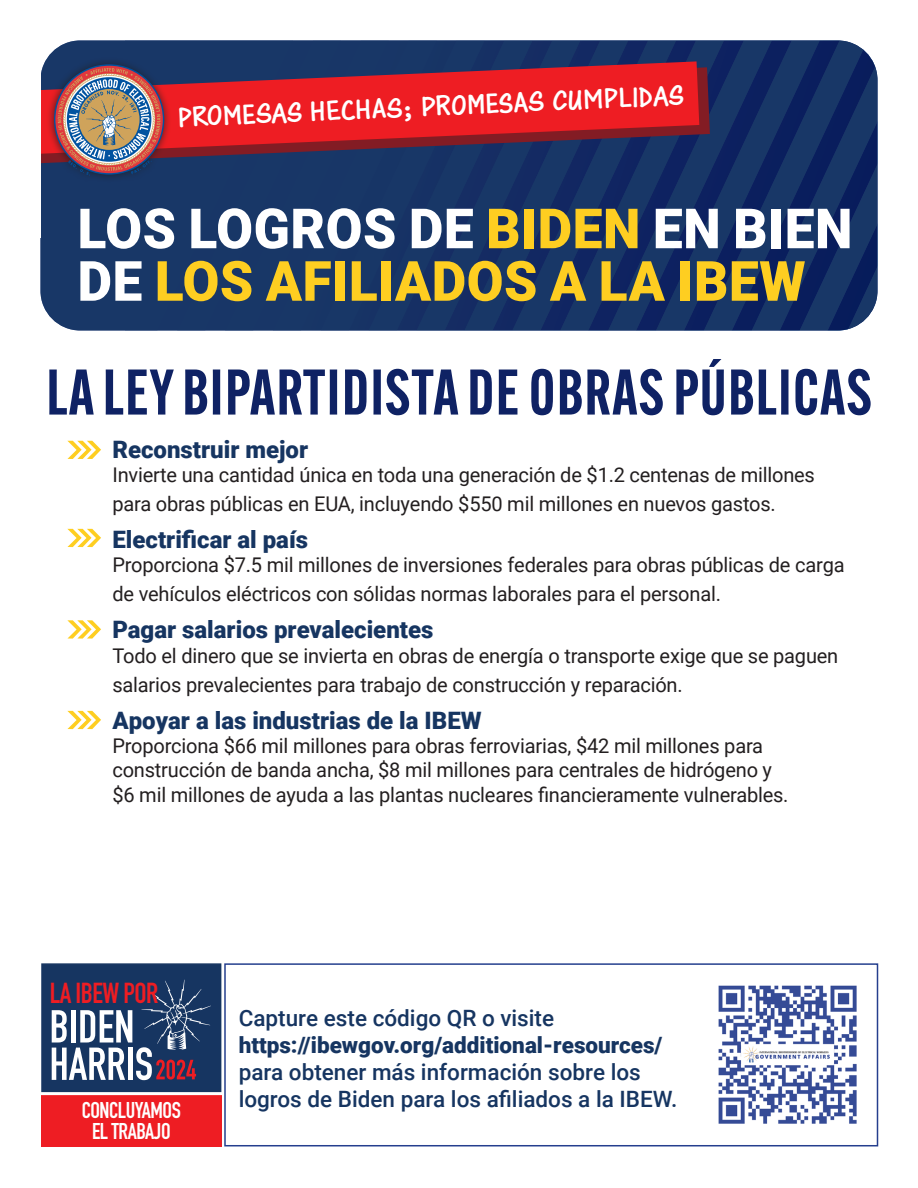
<style>
.page{position:relative;width:918px;height:1188px;background:#fff}
.page>*{position:absolute;margin:0;border:0;box-sizing:border-box;transform-origin:0 0}
.t1{font:600 63px "Alternate Gothic Cond ATF";letter-spacing:.02em;color:#0f2264}
.t2{font:900 55.5px/52.5px "Roboto";letter-spacing:.01em;color:#fece21;scale:.96 1}
.t3{font:700 33px "Maku";color:#fff}
.t4{font:700 28.5px "DIN Condensed";letter-spacing:-.02em;color:#ee1d23}
.t5{font:900 24px "Roboto";color:#163561}
.t6{font:500 22.5px/27px "Roboto";color:#163561}
.t7{font:700 22.5px/21px "DIN Condensed";letter-spacing:-.02em;color:#fff;text-align:center}
.body_text{font:20.25px/28.8px "Roboto";letter-spacing:-.01em;color:#231f20}
.s1{color:#fff}
.s2{font-weight:900}
</style>
<div class="page">
<svg style="left:41px;top:40px;width:836px;height:290px;background:#153265"></svg>
<svg style="left:41px;top:67px;width:669px;height:97px;background:#24305d"></svg>
<svg style="left:41px;top:61px;width:658px;height:93px;background:#b42131"></svg>
<div style="left:47px;top:57px;width:125px;height:125px;background:#231f20;opacity:.75"></div>
<svg style="left:58px;top:68px;width:103px;height:108px;background:#907a7c"></svg>
<img style="left:718px;top:985px;width:139px;height:139px">
<div style="left:41px;top:963px;width:180px;height:183px;background:#163561;border:2px solid #163561"></div>
<div style="left:41px;top:1094px;width:180px;height:52px;background:#ee1d23"></div>
<svg style="left:52px;top:980px;width:159px;height:100px"></svg>
<div style="left:224px;top:963px;width:654px;height:183px;border:2px solid #253f8e"></div>
<hr style="left:31px;top:1092px;width:192px;height:3px;background:#fff">
<svg style="left:67px;top:441px;width:34px;height:18px"></svg>
<svg style="left:67px;top:529px;width:34px;height:18px"></svg>
<svg style="left:67px;top:620px;width:34px;height:19px"></svg>
<svg style="left:67px;top:711px;width:34px;height:18px"></svg>
<p class="t3" style="left:177px;top:94px;width:508px;rotate:-2deg">PROMESAS HECHAS; PROMESAS CUMPLIDAS</p>
<p class="t2" style="left:78px;top:200px;width:809px"><span class="s1">LOS LOGROS DE</span> BIDEN <span class="s1">EN BIEN<br>DE</span> LOS AFILIADOS A LA IBEW</p>
<p class="t1" style="left:46px;top:352px;width:827px">LA LEY BIPARTIDISTA DE OBRAS PÚBLICAS</p>
<h2 class="t5" style="left:112px;top:432px;width:197px">Reconstruir mejor</h2>
<p class="body_text" style="left:112px;top:459px;width:704px">Invierte una cantidad única en toda una generación de $1.2 centenas de millones para obras públicas en EUA, incluyendo $550 mil millones en nuevos gastos.</p>
<h2 class="t5" style="left:112px;top:523px;width:197px">Electrificar al país</h2>
<p class="body_text" style="left:112px;top:550px;width:734px">Proporciona $7.5 mil millones de inversiones federales para obras públicas de carga de vehículos eléctricos con sólidas normas laborales para el personal.</p>
<h2 class="t5" style="left:112px;top:613px;width:323px">Pagar salarios prevalecientes</h2>
<p class="body_text" style="left:112px;top:640px;width:727px">Todo el dinero que se invierta en obras de energía o transporte exige que se paguen salarios prevalecientes para trabajo de construcción y reparación.</p>
<h2 class="t5" style="left:112px;top:704px;width:371px">Apoyar a las industrias de la IBEW</h2>
<p class="body_text" style="left:112px;top:733px;width:678px;line-height:24.3px">Proporciona $66 mil millones para obras ferroviarias, $42 mil millones para construcción de banda ancha, $8 mil millones para centrales de hidrógeno y $6 mil millones de ayuda a las plantas nucleares financieramente vulnerables.</p>
<h2 class="t4" style="left:50px;top:974px;width:110px">LA IBEW POR</h2>
<h2 class="t7" style="left:82px;top:1099px;width:101px">CONCLUYAMOS<br>EL TRABAJO</h2>
<h2 class="t6" style="left:239px;top:1004px;width:440px">Capture este código QR o visite <span class="s2">https://ibewgov.org/additional-resources/ </span>para obtener más información sobre los logros de Biden para los afiliados a la IBEW.</h2>
</div>
